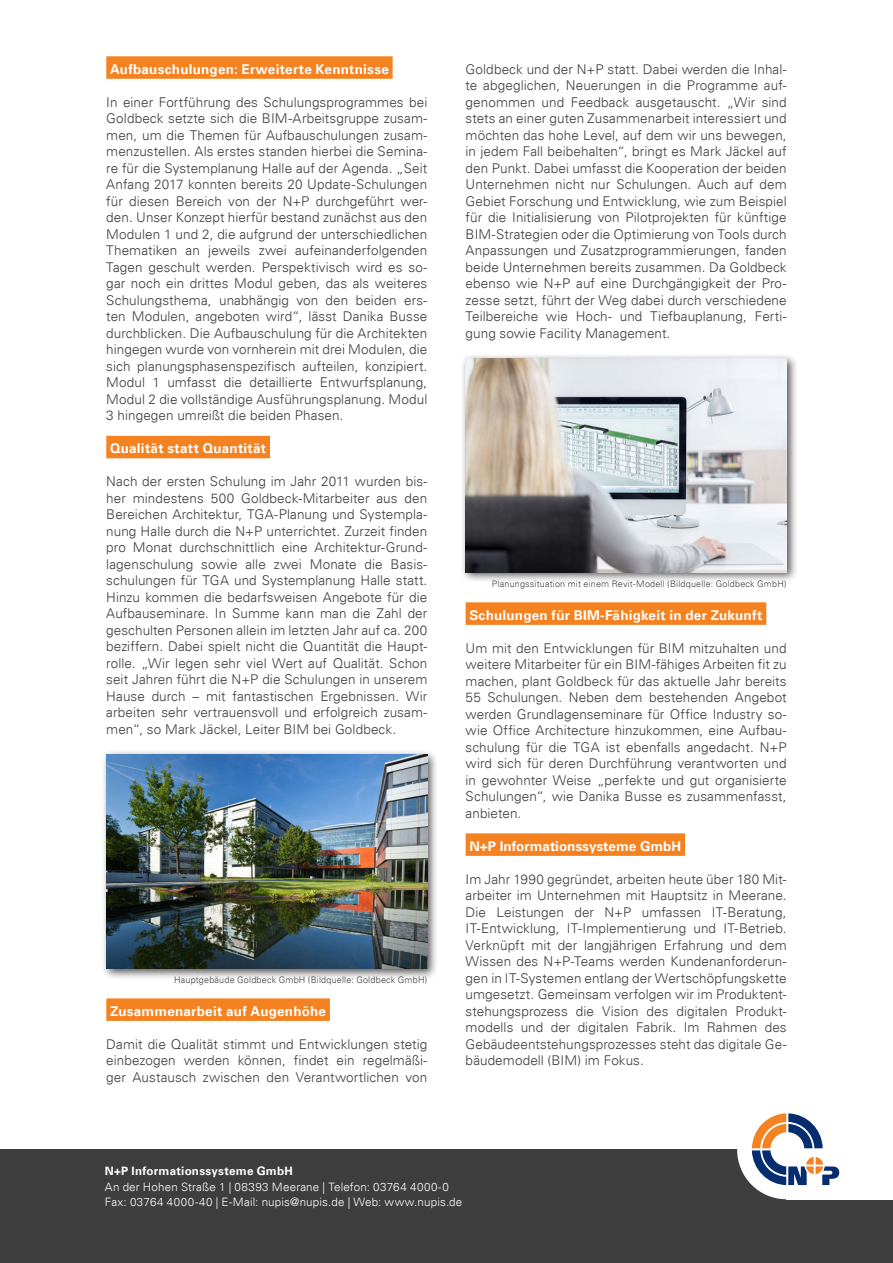
<style>
.page{position:relative;width:893px;height:1263px;background:#fff}
.page>*{position:absolute;margin:0;border:0;box-sizing:border-box;transform-origin:0 0}
.Headline_3{font:300 13.5px/16.5px "Univers LT";letter-spacing:.005em;color:#3e3e3f;text-align:justify}
.Headline_3-2{font:700 13.5px "Univers LT";letter-spacing:.015em;color:#fff}
.t1{font:300 11.55px/15.8px "Univers LT";letter-spacing:.015em;color:#fff}
.t2{font:700 11.55px "Univers LT";letter-spacing:.02em;color:#fff}
.Headline_3-3{font:300 9px "Univers LT";letter-spacing:.02em;color:#3e3e3f}
</style>
<div class="page">
<div style="left:0;top:1149px;width:893px;height:114px;background:#3e3e3f"></div>
<div style="left:786px;top:1100px;width:107px;height:99px;background:#fff"></div>
<div style="left:737px;top:1100px;width:98px;height:99px;background:#fff;border-radius:50%"></div>
<svg style="left:752px;top:1113px;width:87px;height:72px"></svg>
<div style="left:106px;top:56px;width:287px;height:23px;background:#f58220"></div>
<div style="left:106px;top:436px;width:164px;height:22px;background:#f58220"></div>
<div style="left:106px;top:998px;width:224px;height:23px;background:#f58220"></div>
<div style="left:466px;top:602px;width:300px;height:23px;background:#f58220"></div>
<div style="left:466px;top:833px;width:219px;height:23px;background:#f58220"></div>
<div style="left:460px;top:353px;width:338px;height:230px;background:#231f20;opacity:.75"></div>
<img style="left:466px;top:358px;width:321px;height:214px">
<div style="left:101px;top:749px;width:338px;height:231px;background:#231f20;opacity:.75"></div>
<img style="left:106px;top:754px;width:321px;height:214px">
<p class="Headline_3-2" style="left:110px;top:61px;width:280px">Aufbauschulungen: Erweiterte Kenntnisse</p>
<p class="Headline_3" style="left:106px;top:94px;width:323px">In einer Fortführung des Schulungsprogrammes bei Goldbeck setzte sich die BIM-Arbeitsgruppe zusam&shy;men, um die Themen für Aufbauschulungen zusam&shy;menzustellen. Als erstes standen hierbei die Semina&shy;re für die Systemplanung Halle auf der Agenda. „Seit Anfang 2017 konnten bereits 20 Update-Schulungen für diesen Bereich von der N+P durchgeführt wer&shy;den. Unser Konzept hierfür bestand zunächst aus den Modulen 1 und 2, die aufgrund der unterschiedlichen Thematiken an jeweils zwei aufeinanderfolgenden Tagen geschult werden. Perspektivisch wird es so&shy;gar noch ein drittes Modul geben, das als weiteres Schulungsthema, unabhängig von den beiden ers&shy;ten Modulen, angeboten wird“, lässt Danika Busse durchblicken. Die Aufbauschulung für die Architekten hingegen wurde von vornherein mit drei Modulen, die sich planungsphasenspezifisch aufteilen, konzipiert.<br>Modul 1 umfasst die detaillierte Entwurfsplanung, Modul 2 die vollständige Ausführungsplanung. Modul 3 hingegen umreißt die beiden Phasen.</p>
<p class="Headline_3-2" style="left:110px;top:440px;width:158px">Qualität statt Quantität</p>
<p class="Headline_3" style="left:106px;top:473px;width:323px">Nach der ersten Schulung im Jahr 2011 wurden bis&shy;her mindestens 500 Goldbeck-Mitarbeiter aus den Bereichen Architektur, TGA-Planung und Systempla&shy;nung Halle durch die N+P unterrichtet. Zurzeit finden pro Monat durchschnittlich eine Architektur-Grund&shy;lagenschulung sowie alle zwei Monate die Basis&shy;schulungen für TGA und Systemplanung Halle statt.<br>Hinzu kommen die bedarfsweisen Angebote für die Aufbauseminare. In Summe kann man die Zahl der geschulten Personen allein im letzten Jahr auf ca. 200 beziffern. Dabei spielt nicht die Quantität die Haupt&shy;rolle. „Wir legen sehr viel Wert auf Qualität. Schon seit Jahren führt die N+P die Schulungen in unserem Hause durch – mit fantastischen Ergebnissen. Wir arbeiten sehr vertrauensvoll und erfolgreich zusam&shy;men“, so Mark Jäckel, Leiter BIM bei Goldbeck.</p>
<p class="Headline_3-3" style="left:174px;top:974px;width:255px">Hauptgebäude Goldbeck GmbH (Bildquelle: Goldbeck GmbH)</p>
<p class="Headline_3-2" style="left:110px;top:1003px;width:218px">Zusammenarbeit auf Augenhöhe</p>
<p class="Headline_3" style="left:106px;top:1036px;width:323px">Damit die Qualität stimmt und Entwicklungen stetig einbezogen werden können, findet ein regelmäßi&shy;ger Austausch zwischen den Verantwortlichen von</p>
<p class="Headline_3" style="left:466px;top:60px;width:323px">Goldbeck und der N+P statt. Dabei werden die Inhal&shy;te abgeglichen, Neuerungen in die Programme auf&shy;genommen und Feedback ausgetauscht. „Wir sind stets an einer guten Zusammenarbeit interessiert und möchten das hohe Level, auf dem wir uns bewegen, in jedem Fall beibehalten“, bringt es Mark Jäckel auf den Punkt. Dabei umfasst die Kooperation der beiden Unternehmen nicht nur Schulungen. Auch auf dem Gebiet Forschung und Entwicklung, wie zum Beispiel für die Initialisierung von Pilotprojekten für künftige BIM-Strategien oder die Optimierung von Tools durch Anpassungen und Zusatzprogrammierungen, fanden beide Unternehmen bereits zusammen. Da Goldbeck ebenso wie N+P auf eine Durchgängigkeit der Pro&shy;zesse setzt, führt der Weg dabei durch verschiedene Teilbereiche wie Hoch- und Tiefbauplanung, Ferti&shy;gung sowie Facility Management.</p>
<p class="Headline_3-3" style="left:492px;top:578px;width:296px">Planungssituation mit einem Revit-Modell (Bildquelle: Goldbeck GmbH)</p>
<p class="Headline_3-2" style="left:469px;top:607px;width:295px">Schulungen für BIM-Fähigkeit in der Zukunft</p>
<p class="Headline_3" style="left:466px;top:639px;width:323px">Um mit den Entwicklungen für BIM mitzuhalten und weitere Mitarbeiter für ein BIM-fähiges Arbeiten fit zu machen, plant Goldbeck für das aktuelle Jahr bereits 55 Schulungen. Neben dem bestehenden Angebot werden Grundlagenseminare für Office Industry so&shy;wie Office Architecture hinzukommen, eine Aufbau&shy;schulung für die TGA ist ebenfalls angedacht. N+P wird sich für deren Durchführung verantworten und in gewohnter Weise „perfekte und gut organisierte Schulungen“, wie Danika Busse es zusammenfasst, anbieten.</p>
<p class="Headline_3-2" style="left:469px;top:838px;width:213px">N+P Informationssysteme GmbH</p>
<p class="Headline_3" style="left:466px;top:870px;width:323px">Im Jahr 1990 gegründet, arbeiten heute über 180 Mit&shy;arbeiter im Unternehmen mit Hauptsitz in Meerane.<br>Die Leistungen der N+P umfassen IT-Beratung, IT-Entwicklung, IT-Implementierung und IT-Betrieb.<br>Verknüpft mit der langjährigen Erfahrung und dem Wissen des N+P-Teams werden Kundenanforderun&shy;gen in IT-Systemen entlang der Wertschöpfungskette umgesetzt. Gemeinsam verfolgen wir im Produktent&shy;stehungsprozess die Vision des digitalen Produkt&shy;modells und der digitalen Fabrik. Im Rahmen des Gebäudeentstehungsprozesses steht das digitale Ge&shy;bäudemodell (BIM) im Fokus.</p>
<p class="t2" style="left:105px;top:1164px;width:189px">N+P Informationssysteme GmbH</p>
<p class="t1" style="left:105px;top:1178px;width:359px">An der Hohen Straße 1 | 08393 Meerane | Telefon: 03764 4000-0<br>Fax: 03764 4000-40 | E-Mail: nupis@nupis.de | Web: www.nupis.de</p>
</div>
